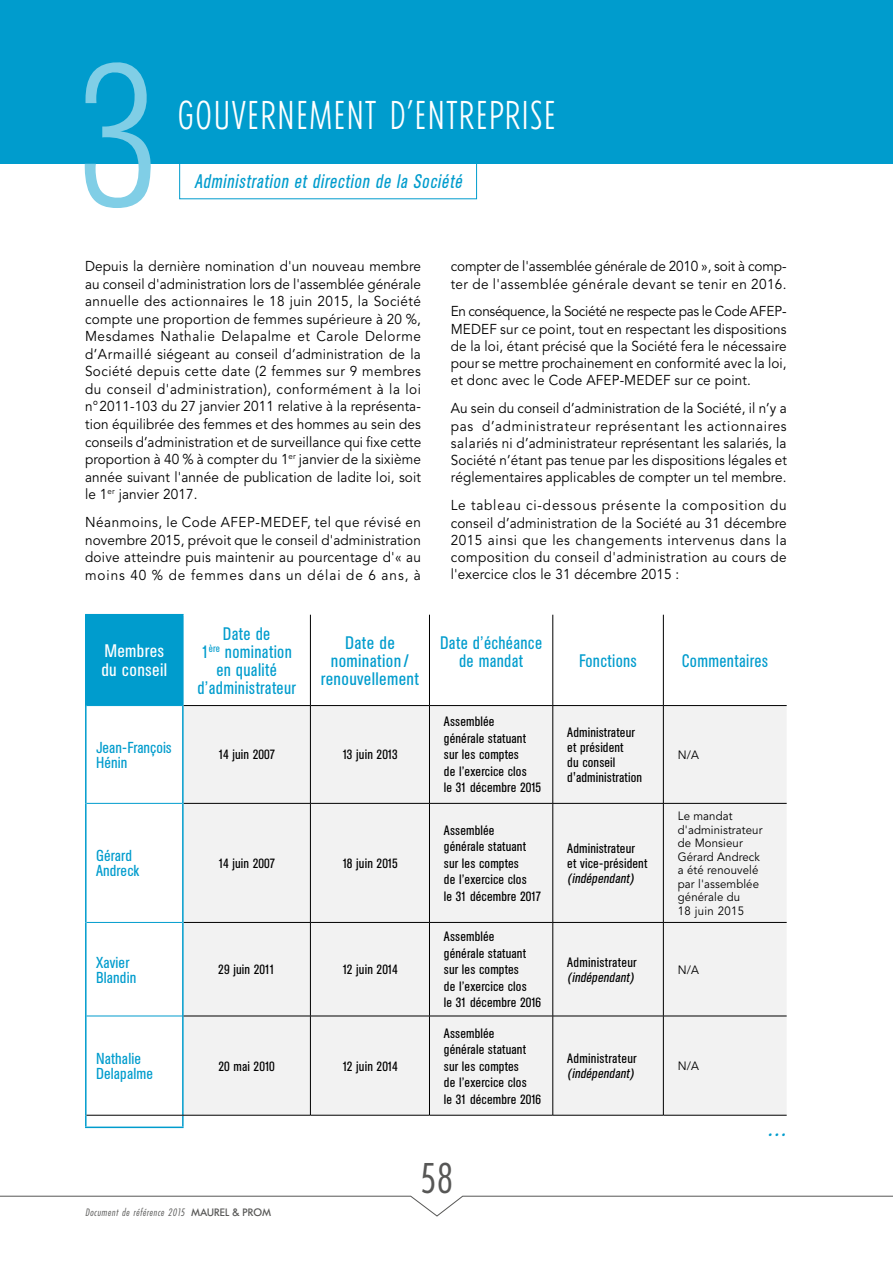
<style>
.page{position:relative;width:893px;height:1263px;background:#fff}
.page>*{position:absolute;margin:0;border:0;box-sizing:border-box;transform-origin:0 0}
.t1{font:300 195px "Climerick";color:#80cee6}
.t2{font:300 condensed 45px "Futura EF";color:#575756}
.t3{font:300 39px "Climerick";letter-spacing:.05em;color:#fff;scale:.9 1}
.t4{font:italic 500 21px "Avenir";color:#009ccd;scale:.95 1}
.t5{font:italic 19.5px "AG Buch Condensed BQ";color:#009ccd;scale:.9 1}
.t6{font:18px/18px "AG Buch Condensed BQ";letter-spacing:.02em;color:#009ccd;text-align:center;scale:.95 1}
.t7{font:18px/18px "AG Buch Condensed BQ";letter-spacing:.02em;color:#009ccd;text-align:center}
.t8{font:18px/18.8px "AG Buch Condensed BQ";letter-spacing:.02em;color:#fff}
.t9{font:15.75px/15px "AG Buch Condensed BQ";letter-spacing:.01em;color:#009ccd}
.t10{font:14.25px/17.5px "Avenir";letter-spacing:.01em;color:#000;text-align:justify;scale:.95 1}
.t11{font:13.5px/16.5px "AG Buch Condensed BQ";letter-spacing:.01em;color:#000}
.t12{font:italic 13.5px "AG Buch Condensed BQ";color:#000}
.t13{font:12px/13.5px "Avenir";letter-spacing:.01em;color:#000;scale:.95 1}
.t14{font:italic 300 condensed 11.25px "Futura EF";color:#575756}
.s1{font-family:"Futura No 2 D";font-weight:500;font-style:normal;font-stretch:normal}
</style>
<div class="page">
<div style="left:0;top:0;width:893px;height:164px;background:#009ccd"></div>
<svg style="left:0;top:1195px;width:893px;height:22px"></svg>
<div style="left:179px;top:145px;width:298px;height:54px;border:1px solid #009ccd"></div>
<div style="left:86px;top:615px;width:97px;height:90px;background:#009ccd"></div>
<div style="left:184px;top:706px;width:603px;height:409px;background:#f2f2f2"></div>
<hr style="left:553px;top:615px;width:1px;height:90px;background:#000">
<hr style="left:663px;top:615px;width:1px;height:90px;background:#000">
<hr style="left:85px;top:615px;width:2px;height:90px;background:#009ccd">
<hr style="left:85px;top:614px;width:99px;height:1px;background:#009ccd">
<hr style="left:182px;top:615px;width:2px;height:90px;background:#009ccd">
<hr style="left:85px;top:1126px;width:99px;height:2px;background:#009ccd">
<svg style="left:85px;top:705px;width:99px;height:421px"></svg>
<hr style="left:310px;top:615px;width:1px;height:90px;background:#000">
<hr style="left:429px;top:615px;width:1px;height:90px;background:#000">
<hr style="left:310px;top:803px;width:1px;height:119px;background:#000">
<hr style="left:429px;top:803px;width:1px;height:119px;background:#000">
<hr style="left:553px;top:803px;width:1px;height:119px;background:#000">
<hr style="left:663px;top:803px;width:1px;height:119px;background:#000">
<hr style="left:184px;top:922px;width:126px;height:1px;background:#000">
<hr style="left:310px;top:922px;width:119px;height:1px;background:#000">
<hr style="left:310px;top:923px;width:1px;height:93px;background:#000">
<hr style="left:429px;top:922px;width:124px;height:1px;background:#000">
<hr style="left:429px;top:923px;width:1px;height:93px;background:#000">
<hr style="left:553px;top:922px;width:110px;height:1px;background:#000">
<hr style="left:553px;top:923px;width:1px;height:93px;background:#000">
<hr style="left:663px;top:922px;width:124px;height:1px;background:#000">
<hr style="left:663px;top:923px;width:1px;height:93px;background:#000">
<hr style="left:184px;top:705px;width:126px;height:1px;background:#000">
<hr style="left:310px;top:705px;width:119px;height:1px;background:#000">
<hr style="left:310px;top:706px;width:1px;height:97px;background:#000">
<hr style="left:429px;top:705px;width:124px;height:1px;background:#000">
<hr style="left:429px;top:706px;width:1px;height:97px;background:#000">
<hr style="left:553px;top:705px;width:110px;height:1px;background:#000">
<hr style="left:553px;top:706px;width:1px;height:97px;background:#000">
<hr style="left:663px;top:705px;width:124px;height:1px;background:#000">
<hr style="left:663px;top:706px;width:1px;height:97px;background:#000">
<hr style="left:184px;top:803px;width:126px;height:1px;background:#000">
<hr style="left:310px;top:803px;width:119px;height:1px;background:#000">
<hr style="left:429px;top:803px;width:124px;height:1px;background:#000">
<hr style="left:553px;top:803px;width:110px;height:1px;background:#000">
<hr style="left:663px;top:803px;width:124px;height:1px;background:#000">
<hr style="left:182px;top:705px;width:2px;height:98px;background:#009ccd">
<hr style="left:87px;top:803px;width:95px;height:1px;background:#009ccd">
<hr style="left:87px;top:922px;width:95px;height:1px;background:#009ccd">
<hr style="left:85px;top:803px;width:2px;height:119px;background:#009ccd">
<hr style="left:182px;top:803px;width:2px;height:119px;background:#009ccd">
<hr style="left:85px;top:922px;width:2px;height:94px;background:#009ccd">
<hr style="left:182px;top:922px;width:2px;height:94px;background:#009ccd">
<hr style="left:87px;top:1016px;width:95px;height:1px;background:#009ccd">
<hr style="left:85px;top:1016px;width:2px;height:99px;background:#009ccd">
<hr style="left:182px;top:1016px;width:2px;height:99px;background:#009ccd">
<hr style="left:184px;top:1016px;width:126px;height:1px;background:#000">
<hr style="left:310px;top:1016px;width:119px;height:1px;background:#000">
<hr style="left:310px;top:1016px;width:1px;height:99px;background:#000">
<hr style="left:429px;top:1016px;width:124px;height:1px;background:#000">
<hr style="left:429px;top:1016px;width:1px;height:99px;background:#000">
<hr style="left:553px;top:1016px;width:110px;height:1px;background:#000">
<hr style="left:553px;top:1016px;width:1px;height:99px;background:#000">
<hr style="left:663px;top:1016px;width:124px;height:1px;background:#000">
<hr style="left:663px;top:1016px;width:1px;height:99px;background:#000">
<hr style="left:87px;top:1115px;width:96px;height:1px;background:#000">
<hr style="left:183px;top:1115px;width:127px;height:1px;background:#000">
<hr style="left:310px;top:1115px;width:119px;height:1px;background:#000">
<hr style="left:429px;top:1115px;width:124px;height:1px;background:#000">
<hr style="left:553px;top:1115px;width:110px;height:1px;background:#000">
<hr style="left:663px;top:1115px;width:124px;height:1px;background:#000">
<h1 class="t1" style="left:78px;top:29px;width:82px">3</h1>
<h3 class="t3" style="left:178px;top:94px;width:421px">GOUVERNEMENT D’ENTREPRISE</h3>
<h3 class="t5" style="left:194px;top:171px;width:303px">Administration et direction de la Société</h3>
<p class="t10" style="left:85px;top:258px;width:355px">Depuis la dernière nomination d'un nouveau membre au conseil d'administration lors de l'assemblée générale annuelle des actionnaires le 18 juin 2015, la Société compte une proportion de femmes supérieure à 20 %, Mesdames Nathalie Delapalme et Carole Delorme d’Armaillé siégeant au conseil d’administration de la Société depuis cette date (2 femmes sur 9 membres du conseil d'administration), conformément à la loi n°2011-103 du 27 janvier 2011 relative à la représenta&shy;tion équilibrée des femmes et des hommes au sein des conseils d’administration et de surveillance qui fixe cette proportion à 40 % à compter du 1<sup>er</sup> janvier de la sixième année suivant l'année de publication de ladite loi, soit le 1<sup>er</sup> janvier 2017.</p>
<p class="t10" style="left:85px;top:514px;width:355px">Néanmoins, le Code AFEP-MEDEF, tel que révisé en novembre 2015, prévoit que le conseil d'administration doive atteindre puis maintenir au pourcentage d'« au moins 40 % de femmes dans un délai de 6 ans, à</p>
<p class="t10" style="left:451px;top:258px;width:355px">compter de l'assemblée générale de 2010 », soit à comp&shy;ter de l'assemblée générale devant se tenir en 2016.</p>
<p class="t10" style="left:451px;top:303px;width:355px">En conséquence, la Société ne respecte pas le Code AFEP-MEDEF sur ce point, tout en respectant les dispositions de la loi, étant précisé que la Société fera le nécessaire pour se mettre prochainement en conformité avec la loi, et donc avec le Code AFEP-MEDEF sur ce point.</p>
<p class="t10" style="left:451px;top:400px;width:355px">Au sein du conseil d’administration de la Société, il n’y a pas d’administrateur représentant les actionnaires salariés ni d’administrateur représentant les salariés, la Société n’étant pas tenue par les dispositions légales et réglementaires applicables de compter un tel membre.</p>
<p class="t10" style="left:451px;top:497px;width:355px">Le tableau ci-dessous présente la composition du conseil d’administration de la Société au 31 décembre 2015 ainsi que les changements intervenus dans la composition du conseil d'administration au cours de l'exercice clos le 31 décembre 2015 :</p>
<p class="t8" style="left:101px;top:642px;width:67px">Membres du conseil</p>
<p class="t6" style="left:197px;top:625px;width:105px">Date de<br>1<sup>ère</sup> nomination en qualité d’administrateur</p>
<p class="t7" style="left:321px;top:634px;width:100px">Date de nomination/ renouvellement</p>
<p class="t6" style="left:440px;top:634px;width:109px">Date d’échéance de mandat</p>
<p class="t6" style="left:579px;top:652px;width:63px">Fonctions</p>
<p class="t6" style="left:682px;top:652px;width:92px">Commentaires</p>
<p class="t9" style="left:96px;top:740px;width:77px">Jean-François<br>Hénin</p>
<p class="t11" style="left:218px;top:747px;width:58px">14 juin 2007</p>
<p class="t11" style="left:342px;top:747px;width:57px">13 juin 2013</p>
<p class="t9" style="left:96px;top:848px;width:45px">Gérard<br>Andreck</p>
<p class="t11" style="left:218px;top:855px;width:58px">14 juin 2007</p>
<p class="t11" style="left:342px;top:855px;width:57px">18 juin 2015</p>
<p class="t9" style="left:96px;top:955px;width:42px">Xavier<br>Blandin</p>
<p class="t11" style="left:218px;top:961px;width:58px">29 juin 2011</p>
<p class="t11" style="left:342px;top:961px;width:57px">12 juin 2014</p>
<p class="t9" style="left:96px;top:1051px;width:59px">Nathalie<br>Delapalme</p>
<p class="t11" style="left:218px;top:1058px;width:58px">20 mai 2010</p>
<p class="t11" style="left:342px;top:1058px;width:57px">12 juin 2014</p>
<p class="t14" style="left:85px;top:1206px;width:188px">Document de référence 2015 <span class="s1">MAU R E L &amp; P ROM</span></p>
<p class="t11" style="left:444px;top:714px;width:99px">Assemblée<br>générale statuant sur les comptes<br>de l’exercice clos<br>le 31 décembre 2015</p>
<p class="t11" style="left:567px;top:725px;width:76px;line-height:15px">Administrateur et président<br>du conseil d'administration</p>
<p class="t11" style="left:444px;top:822px;width:99px">Assemblée<br>générale statuant sur les comptes<br>de l’exercice clos<br>le 31 décembre 2017</p>
<p class="t11" style="left:444px;top:928px;width:99px">Assemblée<br>générale statuant sur les comptes<br>de l’exercice clos<br>le 31 décembre 2016</p>
<p class="t11" style="left:444px;top:1025px;width:99px">Assemblée<br>générale statuant sur les comptes<br>de l’exercice clos<br>le 31 décembre 2016</p>
<h2 class="t2" style="left:420px;top:1153px;width:34px">58</h2>
<p class="t11" style="left:567px;top:841px;width:82px;line-height:15px">Administrateur<br>et vice-président</p>
<p class="t12" style="left:567px;top:870px;width:71px">(indépendant)</p>
<p class="t11" style="left:567px;top:954px;width:71px">Administrateur</p>
<p class="t12" style="left:567px;top:969px;width:71px">(indépendant)</p>
<p class="t11" style="left:567px;top:1050px;width:71px">Administrateur</p>
<p class="t12" style="left:567px;top:1066px;width:71px">(indépendant)</p>
<p class="t13" style="left:678px;top:748px;width:24px">N/A</p>
<p class="t13" style="left:678px;top:810px;width:91px">Le mandat d'administrateur de Monsieur<br>Gérard Andreck a été renouvelé par l'assemblée générale du<br>18 juin 2015</p>
<p class="t13" style="left:678px;top:963px;width:24px">N/A</p>
<p class="t13" style="left:678px;top:1060px;width:24px">N/A</p>
<h3 class="t4" style="left:767px;top:1117px;width:27px">…</h3>
</div>
